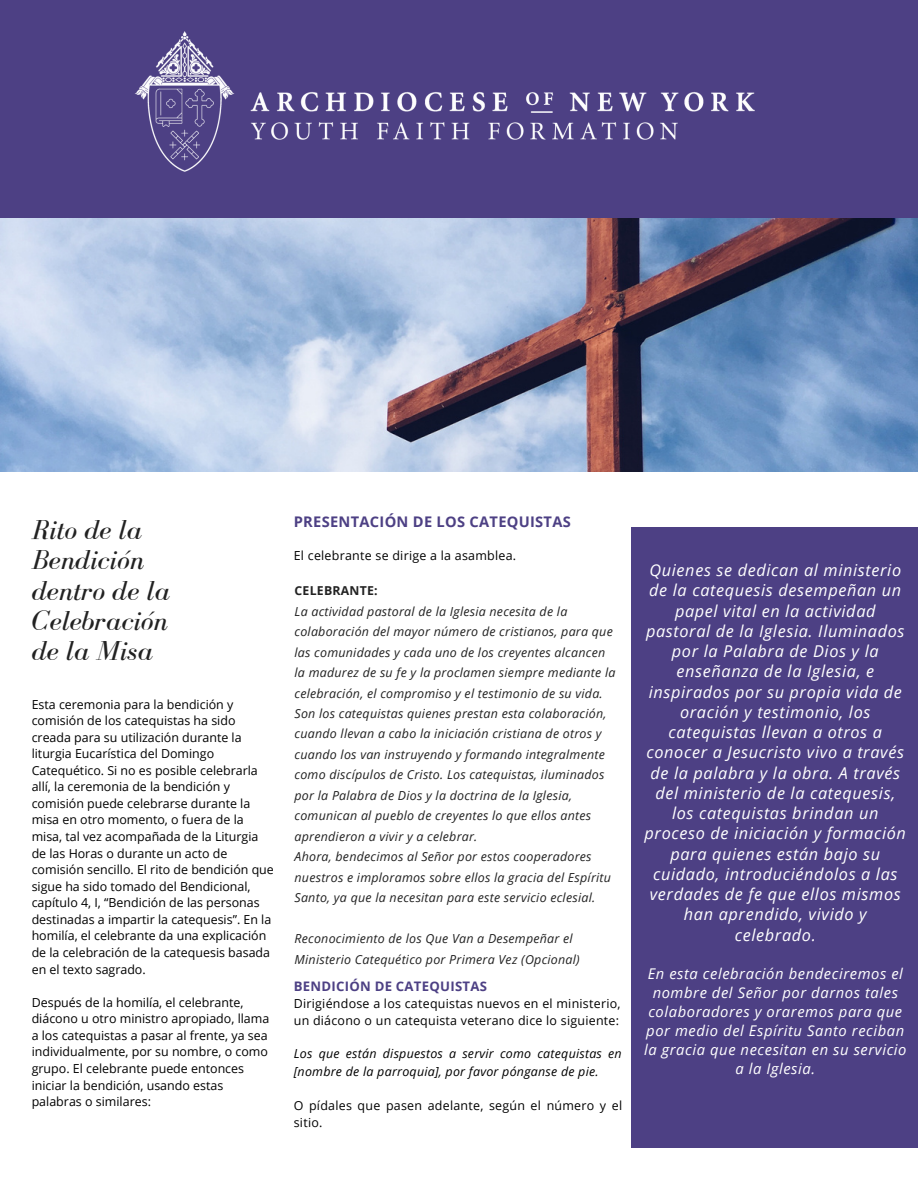
<style>
.page{position:relative;width:918px;height:1188px;background:#fff}
.page>*{position:absolute;margin:0;border:0;box-sizing:border-box;transform-origin:0 0}
.t1{font:italic 28.2px/30.3px "Bodoni FLF";color:#222}
.t2{font:italic 16.35px/20.2px "Open Sans";letter-spacing:.04em;color:#fff;text-align:center}
.t3{font:italic 14.85px/19.2px "Open Sans";letter-spacing:.04em;color:#fff;text-align:center}
.t4{font:700 14.7px "Open Sans";letter-spacing:.02em;color:#4d4084}
.t5{font:700 13.2px "Open Sans";letter-spacing:.02em;color:#4d4084}
.t6{font:12.45px/16.5px "Open Sans";color:#000}
.t7{font:italic 12.45px/20.4px "Open Sans";letter-spacing:.02em;color:#222}
.t8{font:12.45px/17.1px "Open Sans";letter-spacing:.02em;color:#000}
.t9{font:italic 12.45px/17.1px "Open Sans";letter-spacing:.02em;color:#000}
.t10{font:700 12.3px "Open Sans";letter-spacing:.02em;color:#222}
</style>
<div class="page">
<div style="left:632px;top:527px;width:286px;height:621px;background:#4d4084"></div>
<img style="left:0;top:218px;width:918px;height:254px">
<div style="left:0;top:0;width:918px;height:217px;background:#4d4084"></div>
<img style="left:135px;top:31px;width:620px;height:141px">
<h1 class="t1" style="left:32px;top:514px;width:140px">Rito de la<br>Bendición dentro de la<br>Celebración de la Misa</h1>
<p class="t6" style="left:32px;top:695px;width:244px">Esta ceremonia para la bendición y comisión de los catequistas ha sido creada para su utilización durante la liturgia Eucarística del Domingo Catequético. Si no es posible celebrarla allí, la ceremonia de la bendición y comisión puede celebrarse durante la misa en otro momento, o fuera de la misa, tal vez acompañada de la Liturgia de las Horas o durante un acto de comisión sencillo. El rito de bendición que sigue ha sido tomado del Bendicional, capítulo 4, I, “Bendición de las personas destinadas a impartir la catequesis”. En la homilía, el celebrante da una explicación de la celebración de la catequesis basada en el texto sagrado.</p>
<p class="t6" style="left:32px;top:994px;width:239px">Después de la homilía, el celebrante, diácono u otro ministro apropiado, llama a los catequistas a pasar al frente, ya sea individualmente, por su nombre, o como grupo. El celebrante puede entonces iniciar la bendición, usando estas palabras o similares:</p>
<p class="t4" style="left:294px;top:511px;width:279px">PRESENTACIÓN DE LOS CATEQUISTAS</p>
<p class="t8" style="left:294px;top:547px;width:224px">El celebrante se dirige a la asamblea.</p>
<p class="t10" style="left:295px;top:582px;width:85px">CELEBRANTE:</p>
<p class="t7" style="left:295px;top:601px;width:322px">La actividad pastoral de la Iglesia necesita de la colaboración del mayor número de cristianos, para que las comunidades y cada uno de los creyentes alcancen la madurez de su fe y la proclamen siempre mediante la celebración, el compromiso y el testimonio de su vida.<br>Son los catequistas quienes prestan esta colaboración, cuando llevan a cabo la iniciación cristiana de otros y cuando los van instruyendo y formando integralmente como discípulos de Cristo. Los catequistas, iluminados por la Palabra de Dios y la doctrina de la Iglesia, comunican al pueblo de creyentes lo que ellos antes aprendieron a vivir y a celebrar.<br>Ahora, bendecimos al Señor por estos cooperadores nuestros e imploramos sobre ellos la gracia del Espíritu Santo, ya que la necesitan para este servicio eclesial.</p>
<p class="t7" style="left:295px;top:928px;width:287px">Reconocimiento de los Que Van a Desempeñar el<br>Ministerio Catequético por Primera Vez (Opcional)</p>
<p class="t5" style="left:294px;top:976px;width:195px">BENDICIÓN DE CATEQUISTAS</p>
<p class="t8" style="left:294px;top:994px;width:328px">Dirigiéndose a los catequistas nuevos en el ministerio, un diácono o un catequista veterano dice lo siguiente:</p>
<p class="t9" style="left:294px;top:1045px;width:329px">Los que están dispuestos a servir como catequistas en [nombre de la parroquia], por favor pónganse de pie.</p>
<p class="t8" style="left:294px;top:1096px;width:330px">O pídales que pasen adelante, según el número y el sitio.</p>
<p class="t2" style="left:645px;top:560px;width:263px">Quienes se dedican al ministerio de la catequesis desempeñan un papel vital en la actividad pastoral de la Iglesia. Iluminados por la Palabra de Dios y la enseñanza de la Iglesia, e inspirados por su propia vida de oración y testimonio, los catequistas llevan a otros a conocer a Jesucristo vivo a través de la palabra y la obra. A través del ministerio de la catequesis, los catequistas brindan un proceso de iniciación y formación para quienes están bajo su cuidado, introduciéndolos a las verdades de fe que ellos mismos han aprendido, vivido y celebrado.</p>
<p class="t3" style="left:644px;top:963px;width:264px">En esta celebración bendeciremos el nombre del Señor por darnos tales colaboradores y oraremos para que por medio del Espíritu Santo reciban la gracia que necesitan en su servicio a la Iglesia.</p>
</div>
